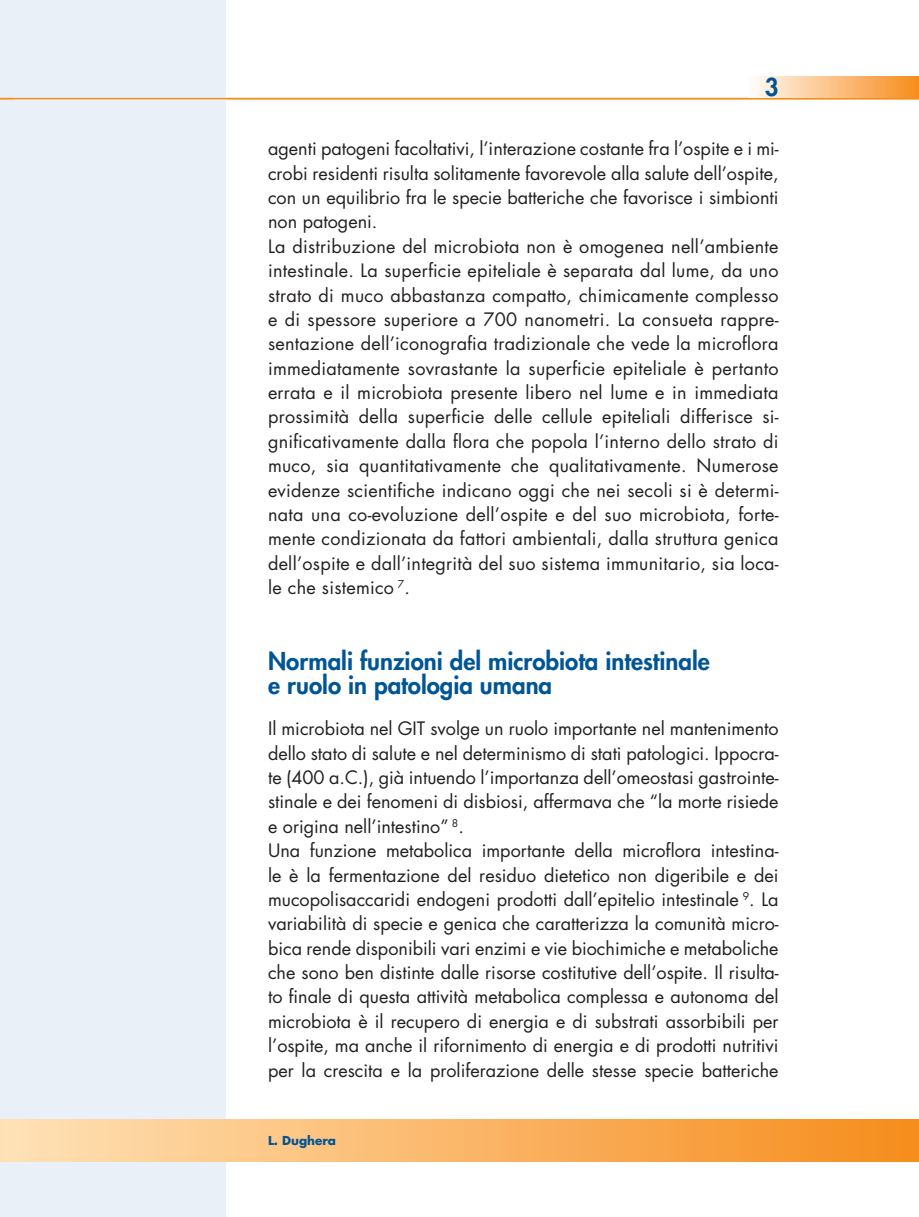
<style>
.page{position:relative;width:919px;height:1217px;background:#fff}
.page>*{position:absolute;margin:0;border:0;box-sizing:border-box;transform-origin:0 0}
.t1{font:800 24px/24.3px "Futura Std";color:#005595}
.t2{font:18px/24.3px "Futura Std";color:#231f20}
.t3{font:700 12px "Futura Std";color:#005595}
</style>
<div class="page">
<div style="left:0;top:0;width:13px;height:1216px;background:#e9f0f7"></div>
<div style="left:0;top:1118px;width:13px;height:43px;background:#fee1b5"></div>
<div style="left:13px;top:0;width:212px;height:1216px;background:#e9f0f7"></div>
<hr style="left:0;top:98px;width:918px;height:1px;background:#f68e1e">
<div style="left:748px;top:77px;width:170px;height:21px;background:linear-gradient(to right,#fffbf7,#f78c1d)"></div>
<div style="left:13px;top:1118px;width:905px;height:43px;background:linear-gradient(to right,#ffe1b5,#f68c1c)"></div>
<h1 class="t1" style="left:764px;top:75px;width:15px">3</h1>
<p class="t2" style="left:268px;top:137px;width:512px">agenti patogeni facoltativi, l’interazione costante fra l’ospite e i mi&shy;crobi residenti risulta solitamente favorevole alla salute dell’ospite, con un equilibrio fra le specie batteriche che favorisce i simbionti non patogeni.<br>La distribuzione del microbiota non è omogenea nell’ambiente intestinale. La superficie epiteliale è separata dal lume, da uno strato di muco abbastanza compatto, chimicamente complesso e di spessore superiore a 700 nanometri. La consueta rappre&shy;sentazione dell’iconografia tradizionale che vede la microflora immediatamente sovrastante la superficie epiteliale è pertanto errata e il microbiota presente libero nel lume e in immediata prossimità della superficie delle cellule epiteliali differisce si&shy;gnificativamente dalla flora che popola l’interno dello strato di muco, sia quantitativamente che qualitativamente. Numerose evidenze scientifiche indicano oggi che nei secoli si è determi&shy;nata una co-evoluzione dell’ospite e del suo microbiota, forte&shy;mente condizionata da fattori ambientali, dalla struttura genica dell’ospite e dall’integrità del suo sistema immunitario, sia loca&shy;le che sistemico <sup>7</sup>.</p>
<h1 class="t1" style="left:268px;top:648px;width:443px">Normali funzioni del microbiota intestinale e ruolo in patologia umana</h1>
<p class="t2" style="left:268px;top:716px;width:512px">Il microbiota nel GIT svolge un ruolo importante nel mantenimento dello stato di salute e nel determinismo di stati patologici. Ippocra&shy;te (400 a.C.), già intuendo l’importanza dell’omeostasi gastrointe&shy;stinale e dei fenomeni di disbiosi, affermava che “la morte risiede e origina nell’intestino” <sup>8</sup>.<br>Una funzione metabolica importante della microflora intestina&shy;le è la fermentazione del residuo dietetico non digeribile e dei mucopolisaccaridi endogeni prodotti dall’epitelio intestinale <sup>9</sup>. La variabilità di specie e genica che caratterizza la comunità micro&shy;bica rende disponibili vari enzimi e vie biochimiche e metaboliche che sono ben distinte dalle risorse costitutive dell’ospite. Il risulta&shy;to finale di questa attività metabolica complessa e autonoma del microbiota è il recupero di energia e di substrati assorbibili per l’ospite, ma anche il rifornimento di energia e di prodotti nutritivi per la crescita e la proliferazione delle stesse specie batteriche</p>
<p class="t3" style="left:268px;top:1132px;width:70px">L. Dughera</p>
</div>
